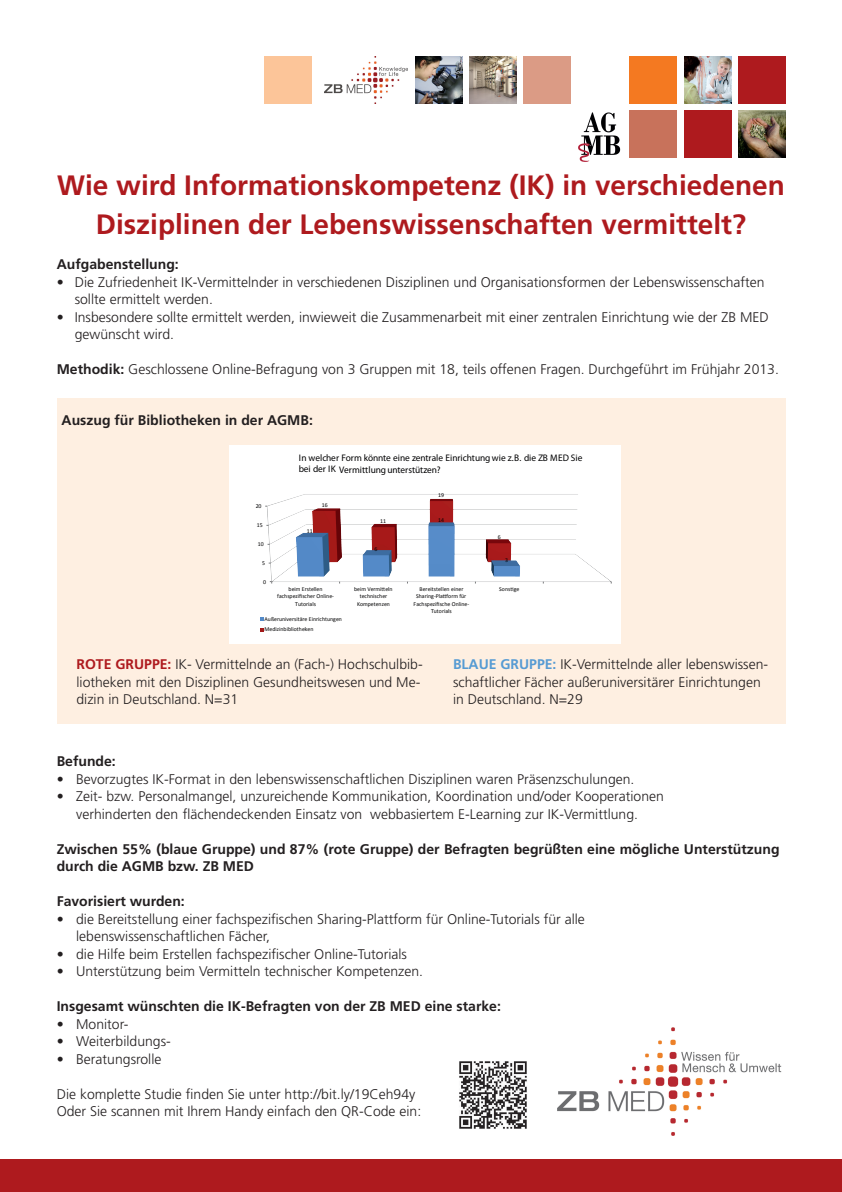
<style>
.page{position:relative;width:842px;height:1192px;background:#fff}
.page>*{position:absolute;margin:0;border:0;box-sizing:border-box;transform-origin:0 0}
.t1{font:700 28px/39px "Frutiger LT";color:#ae1a1e;text-align:center}
.t2{font:300 14px/17.5px "Frutiger LT";color:#231f20}
.t3{font:700 14px/17.5px "Frutiger LT";color:#231f20}
.t4{font:9.5px/11.7px "Myriad Pro";color:#000002}
.t5{font:5.95px/7.3px "Calibri";color:#000002;text-align:center}
.s1{font-weight:700}
.s2{font-weight:700;color:#ae1a1e}
.s3{font-weight:700;color:#569bd3}
</style>
<div class="page">
<div style="left:57px;top:399px;width:728px;height:325px;background:#feefe1"></div>
<img style="left:557px;top:1027px;width:225px;height:108px">
<div style="left:0;top:1159px;width:842px;height:33px;background:#ae1a1e"></div>
<img style="left:459px;top:1061px;width:68px;height:68px">
<div style="left:264px;top:57px;width:47px;height:47px;background:#fcc599"></div>
<div style="left:738px;top:57px;width:47px;height:47px;background:#ae1a1e"></div>
<img style="left:738px;top:111px;width:47px;height:47px">
<div style="left:630px;top:57px;width:47px;height:47px;background:#f47921"></div>
<div style="left:630px;top:111px;width:47px;height:47px;background:#c8725b"></div>
<div style="left:523px;top:57px;width:47px;height:47px;background:#db9b85"></div>
<img style="left:415px;top:57px;width:48px;height:47px">
<img style="left:469px;top:57px;width:47px;height:47px">
<img style="left:684px;top:57px;width:47px;height:47px">
<div style="left:684px;top:111px;width:47px;height:47px;background:#ae1a1e"></div>
<img style="left:325px;top:57px;width:82px;height:47px">
<img style="left:578px;top:112px;width:43px;height:50px">
<div style="left:229px;top:445px;width:392px;height:198px;background:#fff"></div>
<img style="left:265px;top:494px;width:347px;height:90px">
<svg style="left:260px;top:617px;width:3px;height:4px"></svg>
<h1 class="t1" style="left:57px;top:166px;width:729px">Wie wird Informationskompetenz (IK) in verschiedenen<br>Disziplinen der Lebenswissenschaften vermittelt?</h1>
<p class="t3" style="left:57px;top:256px;width:124px">Aufgabenstellung:</p>
<p class="t2" style="left:75px;top:273px;width:691px;text-indent:-18px">• Die Zufriedenheit IK-Vermittelnder in verschiedenen Disziplinen und Organisationsformen der Lebenswissenschaften sollte ermittelt werden.</p>
<p class="t2" style="left:75px;top:308px;width:696px;text-indent:-18px">• Insbesondere sollte ermittelt werden, inwieweit die Zusammenarbeit mit einer zentralen Einrichtung wie der ZB MED gewünscht wird.</p>
<p class="t2" style="left:57px;top:361px;width:724px"><span class="s1">Methodik:</span> Geschlossene Online-Befragung von 3 Gruppen mit 18, teils offenen Fragen. Durchgeführt im Frühjahr 2013.</p>
<p class="t3" style="left:62px;top:412px;width:253px">Auszug für Bibliotheken in der AGMB:</p>
<p class="t4" style="left:299px;top:452px;width:285px">In welcher Form könnte eine zentrale Einrichtung wie z.B. die ZB MED Sie bei der IK Vermittlung unterstützen?</p>
<p class="t5" style="left:438px;top:491px;width:7px">19</p>
<p class="t5" style="left:256px;top:503px;width:7px">20</p>
<p class="t5" style="left:322px;top:501px;width:7px">16</p>
<p class="t5" style="left:257px;top:522px;width:7px">15</p>
<p class="t5" style="left:307px;top:527px;width:7px">11</p>
<p class="t5" style="left:380px;top:517px;width:7px">11</p>
<p class="t5" style="left:438px;top:516px;width:7px">14</p>
<p class="t5" style="left:498px;top:533px;width:4px">6</p>
<p class="t5" style="left:258px;top:541px;width:7px">10</p>
<p class="t5" style="left:374px;top:545px;width:4px">6</p>
<p class="t5" style="left:262px;top:560px;width:4px">5</p>
<p class="t5" style="left:505px;top:556px;width:4px">3</p>
<p class="t5" style="left:263px;top:578px;width:4px">0</p>
<p class="t5" style="left:277px;top:585px;width:58px">beim Erstellen fachspezifischer Online-<br>Tutorials</p>
<p class="t5" style="left:354px;top:585px;width:40px">beim Vermitteln technischer<br>Kompetenzen</p>
<p class="t5" style="left:414px;top:585px;width:57px">Bereitstellen einer<br>Sharing-Plattform für<br>Fachspezifische Online-<br>Tutorials</p>
<p class="t5" style="left:499px;top:585px;width:22px">Sonstige</p>
<p class="t5" style="left:265px;top:613px;width:79px;line-height:10.8px;text-align:left">Außeruniversitäre Einrichtungen<br>Medizinbibliotheken</p>
<p class="t2" style="left:77px;top:656px;width:348px"><span class="s2">ROTE GRUPPE:</span> IK- Vermittelnde an (Fach-) Hochschulbib&shy;liotheken mit den Disziplinen Gesundheitswesen und Me&shy;dizin in Deutschland. N=31</p>
<p class="t2" style="left:453px;top:656px;width:317px"><span class="s3">BLAUE GRUPPE:</span> IK-Vermittelnde aller lebenswissen&shy;schaftlicher Fächer außeruniversitärer Einrichtungen in Deutschland. N=29</p>
<p class="t3" style="left:57px;top:752px;width:61px">Befunde:</p>
<p class="t2" style="left:57px;top:770px;width:579px">• Bevorzugtes IK-Format in den lebenswissenschaftlichen Disziplinen waren Präsenzschulungen.</p>
<p class="t2" style="left:57px;top:788px;width:609px;text-align:center">• Zeit- bzw. Personalmangel, unzureichende Kommunikation, Koordination und/oder Kooperationen verhinderten den flächendeckenden Einsatz von webbasiertem E-Learning zur IK-Vermittlung.</p>
<p class="t3" style="left:57px;top:840px;width:724px">Zwischen 55% (blaue Gruppe) und 87% (rote Gruppe) der Befragten begrüßten eine mögliche Unterstützung durch die AGMB bzw. ZB MED</p>
<p class="t3" style="left:57px;top:892px;width:130px">Favorisiert wurden:</p>
<p class="t2" style="left:76px;top:910px;width:510px;text-indent:-20px">• die Bereitstellung einer fachspezifischen Sharing-Plattform für Online-Tutorials für alle lebenswissenschaftlichen Fächer,</p>
<p class="t2" style="left:57px;top:945px;width:352px">• die Hilfe beim Erstellen fachspezifischer Online-Tutorials</p>
<p class="t2" style="left:57px;top:963px;width:368px">• Unterstützung beim Vermitteln technischer Kompetenzen.</p>
<p class="t3" style="left:57px;top:997px;width:446px">Insgesamt wünschten die IK-Befragten von der ZB MED eine starke:</p>
<p class="t2" style="left:57px;top:1015px;width:73px">• Monitor-</p>
<p class="t2" style="left:57px;top:1033px;width:116px">• Weiterbildungs-</p>
<p class="t2" style="left:57px;top:1050px;width:106px">• Beratungsrolle</p>
<p class="t2" style="left:57px;top:1085px;width:366px">Die komplette Studie finden Sie unter http://bit.ly/19Ceh94y<br>Oder Sie scannen mit Ihrem Handy einfach den QR-Code ein:</p>
</div>
